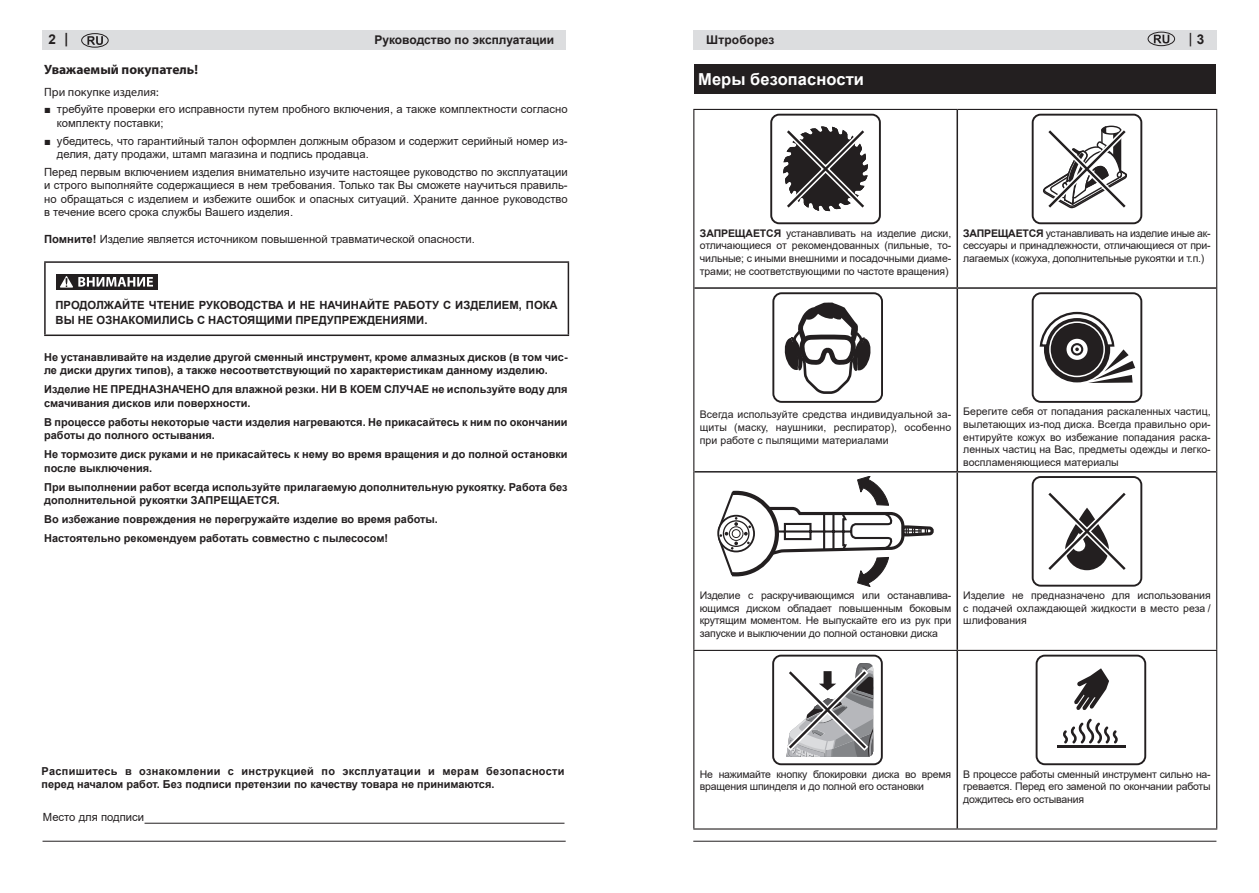
<style>
.page{position:relative;width:1259px;height:893px;background:#fff}
.page>*{position:absolute;margin:0;border:0;box-sizing:border-box;transform-origin:0 0}
.t1{font:700 16.5px "Arial";letter-spacing:.005em;color:#fff}
.t2{font:700 13.5px "Myriad Pro";color:#231f20}
.t3{font:700 13.5px "Arial";color:#231f20}
.t4{font:600 13.5px "Myriad Pro";color:#231f20}
.t5{font:700 12px "Arial";color:#231f20}
.t6{font:12px "Myriad Pro";color:#231f20}
.t7{font:11.25px/13.5px "Arial";color:#231f20}
.t8{font:700 11.25px/14.4px "Arial";color:#231f20}
.t9{font:700 10.95px/13.5px "Arial";color:#231f20}
.t10{font:10.5px/12.6px "Arial";letter-spacing:-.015em;color:#231f20;text-align:justify}
.s1{font-family:"Myriad Pro"}
.s2{font-family:"Arial";font-weight:700}
.s3{font-family:"Times New Roman"}
.s4{font-weight:700}
</style>
<div class="page">
<div style="left:693px;top:30px;width:523px;height:20px;background:#dcdddf"></div>
<div style="left:43px;top:30px;width:523px;height:20px;background:#dcdddf"></div>
<hr style="left:693px;top:841px;width:523px;height:1px;background:#231f20">
<hr style="left:43px;top:841px;width:523px;height:1px;background:#231f20">
<svg style="left:1153px;top:35px;width:16px;height:8px"></svg>
<div style="left:1147px;top:32px;width:28px;height:14px;border:1px solid #231f20;border-radius:50%"></div>
<svg style="left:87px;top:36px;width:16px;height:9px"></svg>
<div style="left:81px;top:33px;width:27px;height:15px;border:1px solid #231f20;border-radius:50%"></div>
<hr style="left:44px;top:261px;width:525px;height:2px;background:#231f20">
<hr style="left:44px;top:263px;width:2px;height:72px;background:#231f20">
<hr style="left:567px;top:263px;width:2px;height:72px;background:#231f20">
<hr style="left:44px;top:335px;width:525px;height:1px;background:#231f20">
<div style="left:56px;top:274px;width:102px;height:16px;background:#231f20"></div>
<svg style="left:60px;top:276px;width:93px;height:12px"></svg>
<div style="left:694px;top:64px;width:521px;height:29px;background:#231f20"></div>
<hr style="left:956px;top:110px;width:2px;height:177px;background:#231f20">
<hr style="left:694px;top:287px;width:263px;height:2px;background:#231f20">
<hr style="left:957px;top:287px;width:259px;height:2px;background:#231f20">
<hr style="left:956px;top:289px;width:2px;height:182px;background:#231f20">
<hr style="left:694px;top:471px;width:263px;height:2px;background:#231f20">
<hr style="left:957px;top:471px;width:259px;height:2px;background:#231f20">
<hr style="left:956px;top:473px;width:2px;height:177px;background:#231f20">
<hr style="left:956px;top:651px;width:2px;height:177px;background:#231f20">
<hr style="left:693px;top:109px;width:264px;height:1px;background:#231f20">
<hr style="left:693px;top:110px;width:1px;height:178px;background:#231f20">
<hr style="left:957px;top:109px;width:260px;height:1px;background:#231f20">
<hr style="left:1216px;top:110px;width:1px;height:178px;background:#231f20">
<hr style="left:693px;top:288px;width:1px;height:184px;background:#231f20">
<hr style="left:1216px;top:288px;width:1px;height:184px;background:#231f20">
<hr style="left:693px;top:472px;width:1px;height:178px;background:#231f20">
<hr style="left:1216px;top:472px;width:1px;height:178px;background:#231f20">
<hr style="left:693px;top:650px;width:264px;height:1px;background:#231f20">
<hr style="left:693px;top:651px;width:1px;height:177px;background:#231f20">
<hr style="left:957px;top:650px;width:260px;height:1px;background:#231f20">
<hr style="left:1216px;top:651px;width:1px;height:177px;background:#231f20">
<hr style="left:693px;top:828px;width:264px;height:1px;background:#231f20">
<hr style="left:957px;top:828px;width:260px;height:1px;background:#231f20">
<div style="left:770px;top:114px;width:111px;height:110px;border:2px solid #231f20;border-radius:8px"></div>
<svg style="left:783px;top:126px;width:85px;height:85px"></svg>
<div style="left:1031px;top:114px;width:111px;height:110px;border:2px solid #231f20;border-radius:8px"></div>
<svg style="left:1043px;top:125px;width:84px;height:84px"></svg>
<svg style="left:784px;top:303px;width:87px;height:91px"></svg>
<div style="left:772px;top:292px;width:111px;height:111px;border:2px solid #231f20;border-radius:8px"></div>
<div style="left:1031px;top:292px;width:111px;height:111px;border:2px solid #231f20;border-radius:8px"></div>
<svg style="left:1039px;top:311px;width:96px;height:72px"></svg>
<svg style="left:717px;top:476px;width:216px;height:111px"></svg>
<div style="left:1031px;top:476px;width:111px;height:111px;border:2px solid #231f20;border-radius:8px"></div>
<svg style="left:1048px;top:492px;width:78px;height:79px"></svg>
<div style="left:772px;top:655px;width:111px;height:110px;border:2px solid #231f20;border-radius:8px"></div>
<svg style="left:786px;top:663px;width:87px;height:94px"></svg>
<svg style="left:1074px;top:668px;width:35px;height:42px"></svg>
<hr style="left:1057px;top:745px;width:68px;height:3px;background:#231f20">
<svg style="left:1063px;top:719px;width:54px;height:25px"></svg>
<div style="left:1035px;top:655px;width:111px;height:110px;border:2px solid #231f20;border-radius:8px"></div>
<hr style="left:144px;top:823px;width:420px;height:1px;background:#231f20">
<p class="t3" style="left:48px;top:30px;width:21px">2 <span class="s1">|</span></p>
<p class="t5" style="left:374px;top:31px;width:181px">Руководство по эксплуатации</p>
<p class="t5" style="left:706px;top:31px;width:70px">Штроборез</p>
<p class="t4" style="left:1189px;top:30px;width:17px">| <span class="s2">3</span></p>
<p class="t2" style="left:44px;top:61px;width:155px">Уважаемый покупатель!</p>
<p class="t6" style="left:44px;top:84px;width:116px">При покупке изделия:</p>
<p class="t7" style="left:57px;top:103px;width:512px;text-indent:-13px"><span class="s3">■</span> требуйте проверки его исправности путем пробного включения, а также комплектности согласно комплекту поставки;</p>
<p class="t7" style="left:57px;top:134px;width:512px;text-indent:-13px"><span class="s3">■</span> убедитесь, что гарантийный талон оформлен должным образом и содержит серийный номер из&shy;делия, дату продажи, штамп магазина и подпись продавца.</p>
<p class="t7" style="left:44px;top:165px;width:525px;text-align:justify">Перед первым включением изделия внимательно изучите настоящее руководство по эксплуатации и строго выполняйте содержащиеся в нем требования. Только так Вы сможете научиться правиль&shy;но обращаться с изделием и избежите ошибок и опасных ситуаций. Храните данное руководство в течение всего срока службы Вашего изделия.</p>
<p class="t7" style="left:44px;top:232px;width:432px"><span class="s4">Помните!</span> Изделие является источником повышенной травматической опасности.</p>
<h1 class="t1" style="left:698px;top:67px;width:167px">Меры безопасности</h1>
<p class="t10" style="left:700px;top:227px;width:253px"><span class="s4">ЗАПРЕЩАЕТСЯ</span> устанавливать на изделие диски, отличающиеся от рекомендованных (пильные, то&shy;чильные; с иными внешними и посадочными диаме&shy;трами; не соответствующими по частоте вращения)</p>
<p class="t10" style="left:963px;top:227px;width:249px"><span class="s4">ЗАПРЕЩАЕТСЯ</span> устанавливать на изделие иные ак&shy;сессуары и принадлежности, отличающиеся от при&shy;лагаемых (кожуха, дополнительные рукоятки и т.п.)</p>
<p class="t8" style="left:56px;top:298px;width:504px">ПРОДОЛЖАЙТЕ ЧТЕНИЕ РУКОВОДСТВА И НЕ НАЧИНАЙТЕ РАБОТУ С ИЗДЕЛИЕМ, ПОКА<br>ВЫ НЕ ОЗНАКОМИЛИСЬ С НАСТОЯЩИМИ ПРЕДУПРЕЖДЕНИЯМИ.</p>
<p class="t9" style="left:44px;top:350px;width:525px">Не устанавливайте на изделие другой сменный инструмент, кроме алмазных дисков (в том чис&shy;ле диски других типов), а также несоответствующий по характеристикам данному изделию.</p>
<p class="t9" style="left:44px;top:383px;width:525px">Изделие НЕ ПРЕДНАЗНАЧЕНО для влажной резки. НИ В КОЕМ СЛУЧАЕ не используйте воду для смачивания дисков или поверхности.</p>
<p class="t9" style="left:44px;top:415px;width:525px">В процессе работы некоторые части изделия нагреваются. Не прикасайтесь к ним по окончании работы до полного остывания.</p>
<p class="t9" style="left:44px;top:448px;width:525px">Не тормозите диск руками и не прикасайтесь к нему во время вращения и до полной остановки после выключения.</p>
<p class="t9" style="left:44px;top:480px;width:525px">При выполнении работ всегда используйте прилагаемую дополнительную рукоятку. Работа без дополнительной рукоятки ЗАПРЕЩАЕТСЯ.</p>
<p class="t9" style="left:44px;top:510px;width:395px;line-height:19px">Во избежание повреждения не перегружайте изделие во время работы.<br>Настоятельно рекомендуем работать совместно с пылесосом!</p>
<p class="t9" style="left:42px;top:764px;width:524px">Распишитесь в ознакомлении с инструкцией по эксплуатации и мерам безопасности перед началом работ. Без подписи претензии по качеству товара не принимаются.</p>
<p class="t7" style="left:43px;top:810px;width:103px">Место для подписи</p>
<p class="t10" style="left:700px;top:408px;width:253px">Всегда используйте средства индивидуальной за&shy;щиты (маску, наушники, респиратор), особенно при работе с пылящими материалами</p>
<p class="t10" style="left:963px;top:405px;width:249px">Берегите себя от попадания раскаленных частиц, вылетающих из-под диска. Всегда правильно ори&shy;ентируйте кожух во избежание попадания раска&shy;ленных частиц на Вас, предметы одежды и легко&shy;воспламеняющиеся материалы</p>
<p class="t10" style="left:700px;top:589px;width:253px">Изделие с раскручивающимся или останавлива&shy;ющимся диском обладает повышенным боковым крутящим моментом. Не выпускайте его из рук при запуске и выключении до полной остановки диска</p>
<p class="t10" style="left:963px;top:589px;width:249px">Изделие не предназначено для использования с подачей охлаждающей жидкости в место реза / шлифования</p>
<p class="t10" style="left:700px;top:768px;width:253px">Не нажимайте кнопку блокировки диска во время вращения шпинделя и до полной его остановки</p>
<p class="t10" style="left:963px;top:768px;width:249px">В процессе работы сменный инструмент сильно на&shy;гревается. Перед его заменой по окончании работы дождитесь его остывания</p>
</div>
